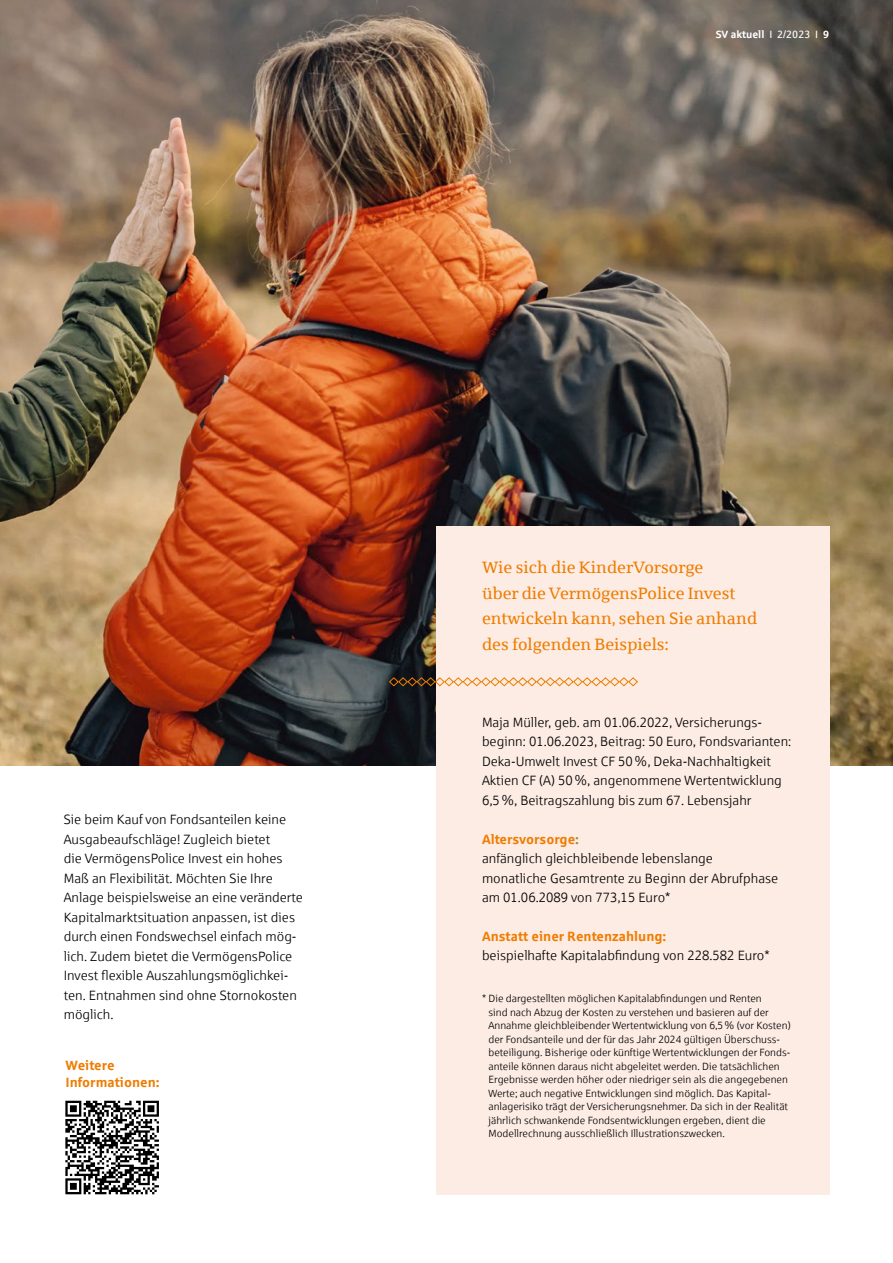
<style>
.page{position:relative;width:893px;height:1263px;background:#fff}
.page>*{position:absolute;margin:0;border:0;box-sizing:border-box;transform-origin:0 0}
.t1{font:16.5px/25.5px "Sparkasse Serif";color:#ef7c00}
.t2{font:13.5px/19.5px "Sparkasse Lt";color:#000}
.t3{font:700 13.5px/16.5px "Sparkasse Rg";color:#ef7c00}
.t4{font:10.5px/13.5px "Sparkasse Lt";color:#000}
.t5{font:700 10.5px "Sparkasse Rg";color:#fff}
.s1{font-weight:400}
.s2{color:#958d4d}
</style>
<div class="page">
<img style="left:0;top:0;width:893px;height:765px">
<div style="left:436px;top:526px;width:393px;height:669px;background:#fdece4"></div>
<svg style="left:65px;top:1101px;width:94px;height:93px"></svg>
<svg style="left:388px;top:677px;width:250px;height:10px"></svg>
<p class="t5" style="left:716px;top:27px;width:115px">SV aktuell <span class="s1">I 2/2023 I</span> 9</p>
<p class="t2" style="left:64px;top:810px;width:241px">Sie beim Kauf von Fondsanteilen keine Ausgabeaufschläge! Zugleich bietet<br>die VermögensPolice Invest ein hohes Maß an Flexibilität. Möchten Sie Ihre Anlage beispielsweise an eine veränderte Kapitalmarktsituation anpassen, ist dies durch einen Fondswechsel einfach mög&shy;lich. Zudem bietet die VermögensPolice Invest flexible Auszahlungsmöglichkei&shy;ten. Entnahmen sind ohne Stornokosten möglich.</p>
<p class="t3" style="left:66px;top:1056px;width:96px">Weitere<br>Informationen:</p>
<p class="t1" style="left:482px;top:554px;width:277px">Wie sich die KinderVorsorge<br>über die VermögensPolice Invest entwickeln kann, sehen Sie anhand des folgenden Beispiels:</p>
<p class="t2" style="left:482px;top:712px;width:311px">Maja Müller, geb. am 01.06.2022, Versicherungs&shy;beginn: 01.06.2023, Beitrag: 50 Euro, Fondsvarianten:<br>Deka-Umwelt Invest CF 50%, Deka-Nachhaltigkeit Aktien CF (A) 50%, angenommene Wertentwicklung 6,5%, Beitragszahlung bis zum 67. Lebensjahr</p>
<p class="t3" style="left:482px;top:830px;width:99px">Altersvorsorge<span class="s2">:</span></p>
<p class="t2" style="left:482px;top:849px;width:298px">anfänglich gleichbleibende lebenslange monatliche Gesamtrente zu Beginn der Abrufphase am 01.06.2089 von 773,15 Euro*</p>
<p class="t3" style="left:482px;top:928px;width:186px">Anstatt einer Rentenzahlung:</p>
<p class="t2" style="left:482px;top:945px;width:289px">beispielhafte Kapitalabfindung von 228.582 Euro*</p>
<p class="t4" style="left:488px;top:991px;width:304px;text-indent:-6px">* Die dargestellten möglichen Kapitalabfindungen und Renten<br>sind nach Abzug der Kosten zu verstehen und basieren auf der Annahme gleichbleibender Wertentwicklung von 6,5% (vor Kosten) der Fondsanteile und der für das Jahr 2024 gültigen Überschuss&shy;beteiligung. Bisherige oder künftige Wertentwicklungen der Fonds&shy;anteile können daraus nicht abgeleitet werden. Die tatsächlichen Ergebnisse werden höher oder niedriger sein als die angegebenen Werte; auch negative Entwicklungen sind möglich. Das Kapital&shy;anlagerisiko trägt der Versicherungsnehmer. Da sich in der Realität jährlich schwankende Fondsentwicklungen ergeben, dient die Modellrechnung ausschließlich Illustrationszwecken.</p>
</div>
